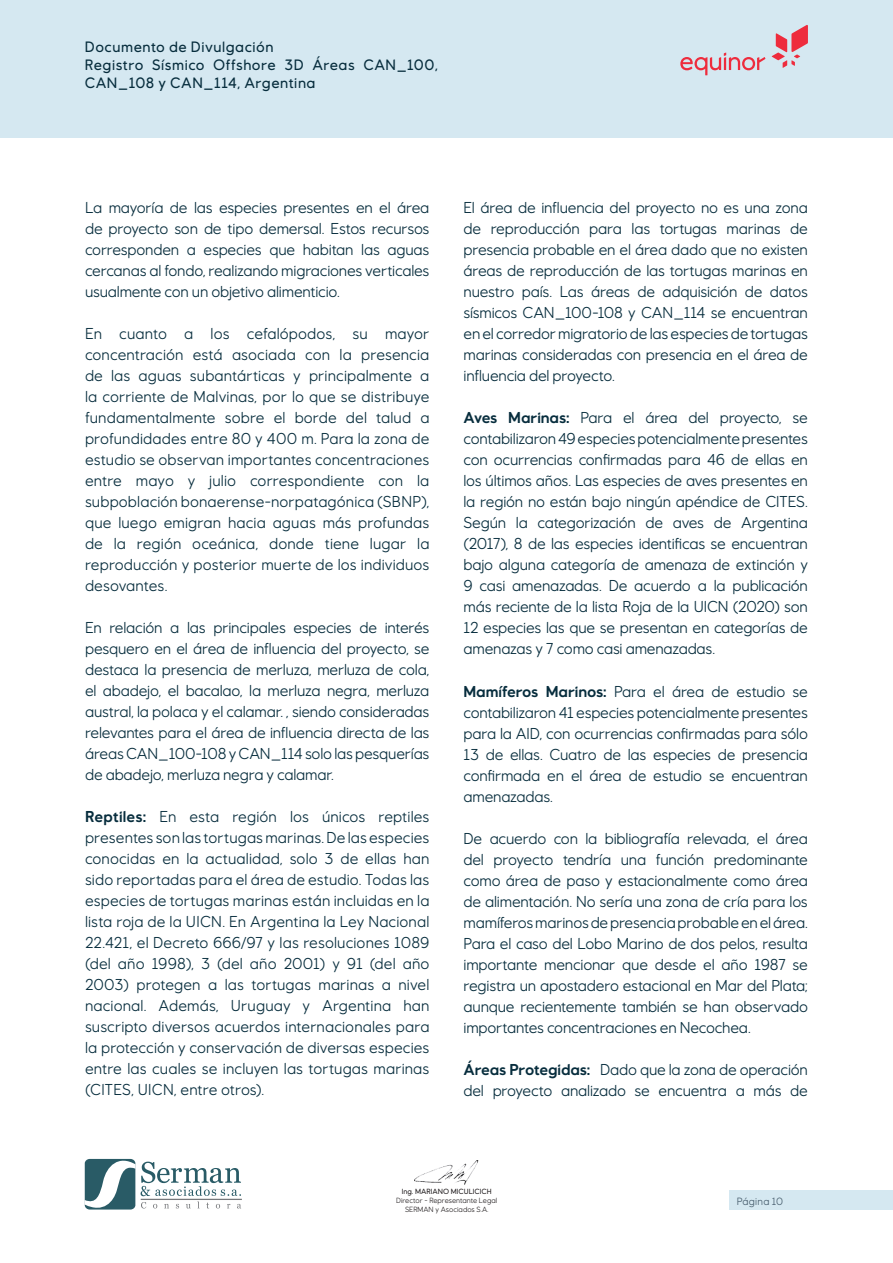
<style>
.page{position:relative;width:893px;height:1263px;background:#fff}
.page>*{position:absolute;margin:0;border:0;box-sizing:border-box;transform-origin:0 0}
.body_text{font:15.75px/21px "Equinor";letter-spacing:-.015em;color:#072d3d;text-align:justify}
.t1{font:500 15px/18px "Equinor";letter-spacing:.035em;color:#072d3d}
.t2{font:10.5px "Equinor";letter-spacing:.025em;color:#435969}
.t3{font:7.5px/9px "Equinor";color:#231f20;text-align:center}
.t4{font:500 7.5px "Equinor";color:#231f20}
.s1{font-weight:700}
</style>
<div class="page">
<div style="left:729px;top:1191px;width:164px;height:19px;background:#d5e8f1"></div>
<hr style="left:141px;top:1199px;width:101px;height:1px;background:#76787b">
<svg style="left:85px;top:1159px;width:156px;height:50px"></svg>
<img style="left:415px;top:1160px;width:63px;height:25px">
<div style="left:0;top:0;width:893px;height:138px;background:#d5e8f1"></div>
<svg style="left:772px;top:25px;width:36px;height:43px"></svg>
<svg style="left:680px;top:53px;width:85px;height:22px"></svg>
<p class="t1" style="left:85px;top:37px;width:355px">Documento de Divulgación<br>Registro Sísmico Offshore 3D Áreas CAN_100,<br>CAN_108 y CAN_114, Argentina</p>
<p class="body_text" style="left:85px;top:197px;width:346px">La mayoría de las especies presentes en el área de proyecto son de tipo demersal. Estos recursos corresponden a especies que habitan las aguas cercanas al fondo, realizando migraciones verticales usualmente con un objetivo alimenticio.</p>
<p class="body_text" style="left:85px;top:323px;width:346px">En cuanto a los cefalópodos, su mayor concentración está asociada con la presencia de las aguas subantárticas y principalmente a la corriente de Malvinas, por lo que se distribuye fundamentalmente sobre el borde del talud a profundidades entre 80 y 400 m. Para la zona de estudio se observan importantes concentraciones entre mayo y julio correspondiente con la subpoblación bonaerense-norpatagónica (SBNP), que luego emigran hacia aguas más profundas de la región oceánica, donde tiene lugar la reproducción y posterior muerte de los individuos desovantes.</p>
<p class="body_text" style="left:85px;top:617px;width:346px">En relación a las principales especies de interés pesquero en el área de influencia del proyecto, se destaca la presencia de merluza, merluza de cola, el abadejo, el bacalao, la merluza negra, merluza austral, la polaca y el calamar. , siendo consideradas relevantes para el área de influencia directa de las áreas CAN_100-108 y CAN_114 solo las pesquerías de abadejo, merluza negra y calamar.</p>
<p class="body_text" style="left:85px;top:806px;width:346px"><span class="s1">Reptiles:</span> En esta región los únicos reptiles presentes son las tortugas marinas. De las especies conocidas en la actualidad, solo 3 de ellas han sido reportadas para el área de estudio. Todas las especies de tortugas marinas están incluidas en la lista roja de la UICN. En Argentina la Ley Nacional 22.421, el Decreto 666/97 y las resoluciones 1089 (del año 1998), 3 (del año 2001) y 91 (del año 2003) protegen a las tortugas marinas a nivel nacional. Además, Uruguay y Argentina han suscripto diversos acuerdos internacionales para la protección y conservación de diversas especies entre las cuales se incluyen las tortugas marinas (CITES, UICN, entre otros).</p>
<p class="body_text" style="left:463px;top:197px;width:346px">El área de influencia del proyecto no es una zona de reproducción para las tortugas marinas de presencia probable en el área dado que no existen áreas de reproducción de las tortugas marinas en nuestro país. Las áreas de adquisición de datos sísmicos CAN_100-108 y CAN_114 se encuentran en el corredor migratorio de las especies de tortugas marinas consideradas con presencia en el área de influencia del proyecto.</p>
<p class="body_text" style="left:463px;top:407px;width:346px"><span class="s1">Aves Marinas:</span> Para el área del proyecto, se contabilizaron 49 especies potencialmente presentes con ocurrencias confirmadas para 46 de ellas en los últimos años. Las especies de aves presentes en la región no están bajo ningún apéndice de CITES.<br>Según la categorización de aves de Argentina (2017), 8 de las especies identificas se encuentran bajo alguna categoría de amenaza de extinción y 9 casi amenazadas. De acuerdo a la publicación más reciente de la lista Roja de la UICN (2020) son 12 especies las que se presentan en categorías de amenazas y 7 como casi amenazadas.</p>
<p class="body_text" style="left:463px;top:680px;width:346px"><span class="s1">Mamíferos Marinos:</span> Para el área de estudio se contabilizaron 41 especies potencialmente presentes para la AID, con ocurrencias confirmadas para sólo 13 de ellas. Cuatro de las especies de presencia confirmada en el área de estudio se encuentran amenazadas.</p>
<p class="body_text" style="left:463px;top:827px;width:346px">De acuerdo con la bibliografía relevada, el área del proyecto tendría una función predominante como área de paso y estacionalmente como área de alimentación. No sería una zona de cría para los mamíferos marinos de presencia probable en el área.<br>Para el caso del Lobo Marino de dos pelos, resulta importante mencionar que desde el año 1987 se registra un apostadero estacional en Mar del Plata; aunque recientemente también se han observado importantes concentraciones en Necochea.</p>
<p class="body_text" style="left:463px;top:1058px;width:346px"><span class="s1">Áreas Protegidas:</span> Dado que la zona de operación del proyecto analizado se encuentra a más de</p>
<p class="t4" style="left:402px;top:1187px;width:92px">Ing. MARIANO MICULICICH</p>
<p class="t3" style="left:396px;top:1196px;width:103px">Director - Representante Legal<br>SERMAN y Asociados S.A.</p>
<p class="t2" style="left:737px;top:1195px;width:48px">Página 10</p>
</div>
